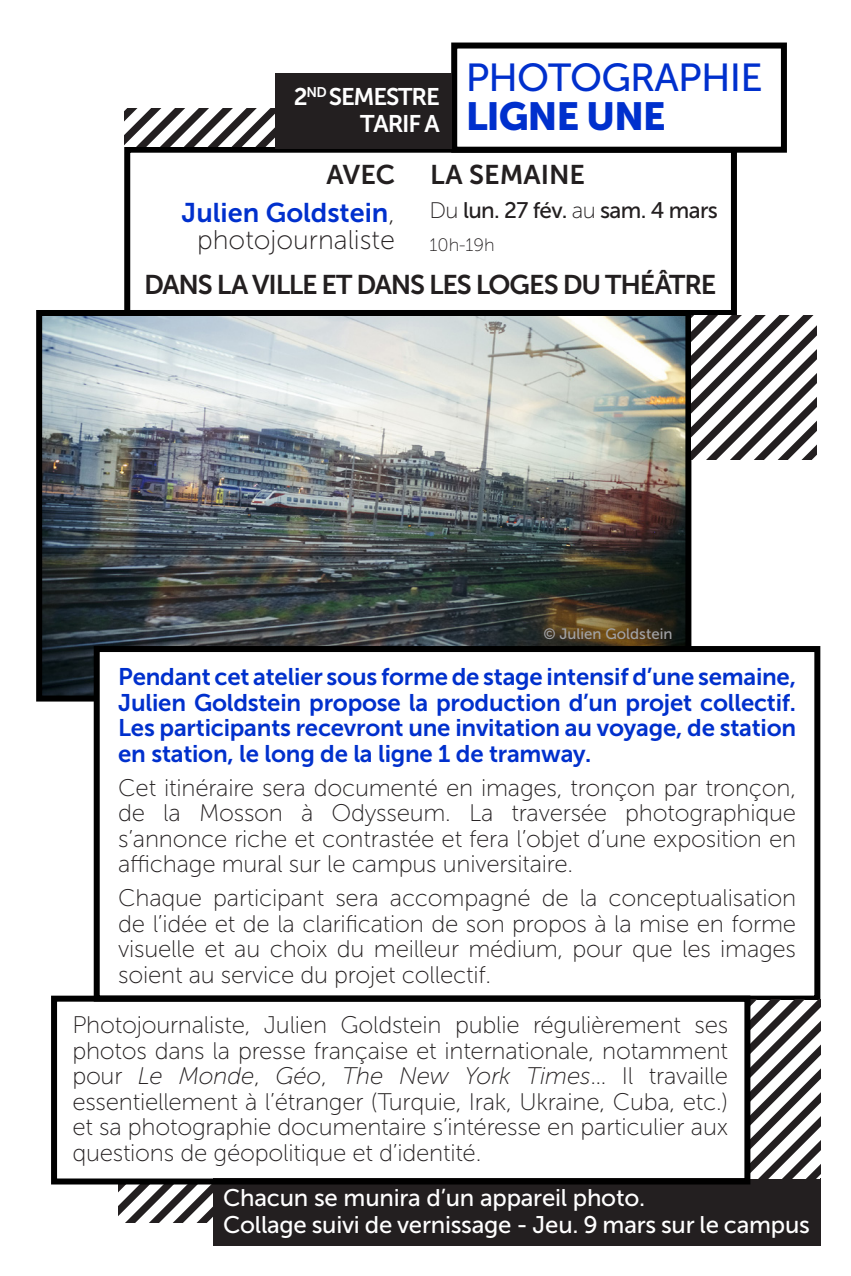
<style>
.page{position:relative;width:851px;height:1276px;background:#fff}
.page>*{position:absolute;margin:0;border:0;box-sizing:border-box;transform-origin:0 0}
.t1{font:39px "Museo Sans 500";letter-spacing:-.02em;color:#0030cd}
.t2{font:39px "Museo Sans 900";letter-spacing:-.03em;color:#0030cd}
.t3{font:27px "Museo Sans 700";letter-spacing:-.04em;color:#231f20}
.t4{font:27px "Museo Sans 700";color:#0030cd}
.t5{font:27px "Museo Sans 100";color:#231f20}
.t6{font:27px "Museo Sans 700";color:#231f20}
.t7{font:24px/25.5px "Museo Sans 100";letter-spacing:-.01em;color:#231f20;text-align:justify}
.t8{font:24px/25.5px "Museo Sans 700";letter-spacing:-.01em;color:#0030cd;text-align:justify}
.t9{font:24px "Museo Sans 500";letter-spacing:-.01em;color:#fff}
.t10{font:24px/27px "Museo Sans 700";letter-spacing:-.05em;color:#fff;text-align:right}
.t11{font:22.5px "Museo Sans 500";letter-spacing:-.03em;color:#231f20}
.t12{font:18px "Museo Sans 100";color:#231f20}
.t13{font:15px "Museo Sans 500";color:#a2a3a7}
.s1{font-family:"Museo Sans 100";color:#231f20}
.s2{font-family:"Museo Sans 100"}
.s3{font-style:italic}
</style>
<div class="page">
<div style="left:213px;top:1178px;width:607px;height:67px;background:#231f20"></div>
<img style="left:43px;top:317px;width:641px;height:377px">
<div style="left:36px;top:310px;width:655px;height:391px;border:6px solid #000"></div>
<svg style="left:118px;top:1184px;width:95px;height:38px"></svg>
<div style="left:124px;top:147px;width:612px;height:169px;border:6px solid #000"></div>
<div style="left:94px;top:646px;width:726px;height:355px;background:#fff;border:6px solid #000"></div>
<div style="left:451px;top:43px;width:335px;height:110px;background:#fff;border:6px solid #000"></div>
<svg style="left:750px;top:1000px;width:70px;height:178px"></svg>
<div style="left:275px;top:73px;width:176px;height:76px;background:#231f20"></div>
<div style="left:51px;top:995px;width:699px;height:189px;border:6px solid #000"></div>
<svg style="left:124px;top:108px;width:151px;height:39px"></svg>
<svg style="left:691px;top:316px;width:125px;height:144px"></svg>
<p class="t10" style="left:294px;top:84px;width:147px">2<sup>ND</sup> SEMESTRE<br>TARIF A</p>
<p class="t1" style="left:465px;top:56px;width:298px">PHOTOGRAPHIE</p>
<p class="t2" style="left:465px;top:94px;width:202px">LIGNE UNE</p>
<p class="t3" style="left:326px;top:160px;width:70px">AVEC</p>
<p class="t6" style="left:430px;top:160px;width:156px">LA SEMAINE</p>
<p class="t4" style="left:181px;top:197px;width:215px">Julien Goldstein<span class="s1">,</span></p>
<p class="t5" style="left:197px;top:225px;width:199px">photojournaliste</p>
<p class="t11" style="left:429px;top:198px;width:290px"><span class="s2">Du</span> lun. 27 fév. <span class="s2">au</span> sam. 4 mars</p>
<p class="t12" style="left:429px;top:235px;width:67px">10h-19h</p>
<p class="t3" style="left:144px;top:269px;width:573px">DANS LA VILLE ET DANS LES LOGES DU THÉÂTRE</p>
<p class="t13" style="left:543px;top:625px;width:131px">© Julien Goldstein</p>
<p class="t8" style="left:118px;top:664px;width:679px">Pendant cet atelier sous forme de stage intensif d’une semaine, Julien Goldstein propose la production d’un projet collectif.<br>Les participants recevront une invitation au voyage, de station en station, le long de la ligne 1 de tramway.</p>
<p class="t7" style="left:118px;top:775px;width:679px">Cet itinéraire sera documenté en images, tronçon par tronçon, de la Mosson à Odysseum. La traversée photographique s’annonce riche et contrastée et fera l’objet d’une exposition en affichage mural sur le campus universitaire.</p>
<p class="t7" style="left:118px;top:885px;width:679px">Chaque participant sera accompagné de la conceptualisation de l’idée et de la clarification de son propos à la mise en forme visuelle et au choix du meilleur médium, pour que les images soient au service du projet collectif.</p>
<p class="t7" style="left:72px;top:1012px;width:657px">Photojournaliste, Julien Goldstein publie régulièrement ses photos dans la presse française et internationale, notamment pour <span class="s3">Le Monde</span>, <span class="s3">Géo</span>, <span class="s3">The New York Times</span>… Il travaille essentiellement à l’étranger (Turquie, Irak, Ukraine, Cuba, etc.) et sa photographie documentaire s’intéresse en particulier aux questions de géopolitique et d’identité.</p>
<p class="t9" style="left:223px;top:1185px;width:423px">Chacun se munira d’un appareil photo.</p>
<p class="t9" style="left:223px;top:1212px;width:588px">Collage suivi de vernissage - Jeu. 9 mars sur le campus</p>
</div>
